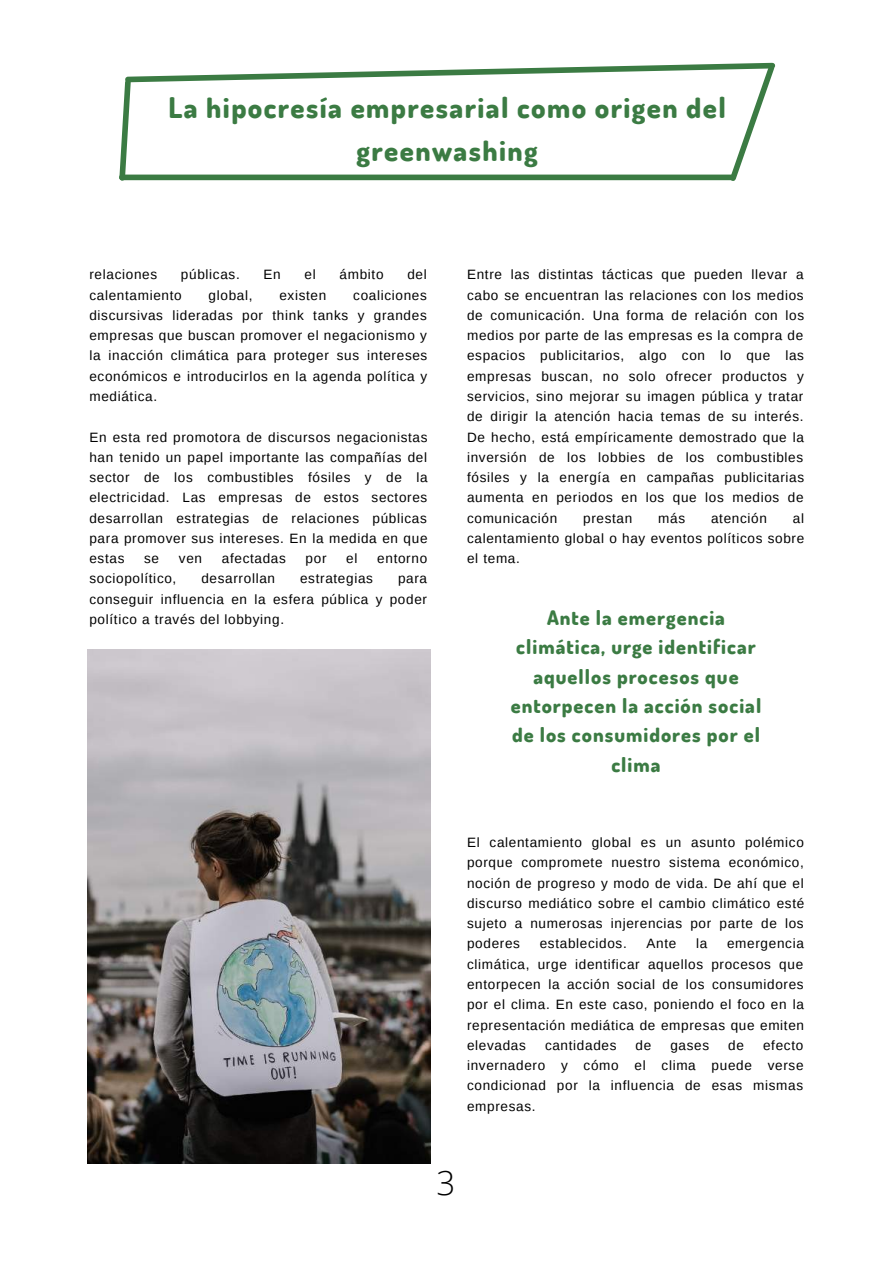
<style>
.page{position:relative;width:894px;height:1264px;background:#fff}
.page>*{position:absolute;margin:0;border:0;box-sizing:border-box;transform-origin:0 0}
.t1{font:300 33px "Open Sans";color:#000}
.t2{font:800 28.5px/42.8px "Dosis";letter-spacing:.05em;color:#3b7b43;text-align:center}
.t3{font:800 20.1px/29.2px "Dosis";letter-spacing:.05em;color:#3b7b43;text-align:center}
.t4{font:13.5px/20.2px "Liberation Sans";letter-spacing:.05em;color:#000;text-align:justify}
</style>
<div class="page">
<svg style="left:119px;top:62px;width:657px;height:119px"></svg>
<div style="left:122px;top:174px;width:610px;height:6px;background:#3b7b43"></div>
<img style="left:87px;top:649px;width:343px;height:514px">
<h2 class="t2" style="left:168px;top:85px;width:559px">La hipocresía empresarial como origen del greenwashing</h2>
<p class="t4" style="left:89px;top:264px;width:69px">relaciones</p>
<p class="t4" style="left:181px;top:264px;width:60px">públicas.</p>
<p class="t4" style="left:263px;top:264px;width:19px">En</p>
<p class="t4" style="left:304px;top:264px;width:13px">el</p>
<p class="t4" style="left:339px;top:264px;width:45px">ámbito</p>
<p class="t4" style="left:407px;top:264px;width:21px">del</p>
<p class="t4" style="left:89px;top:285px;width:94px">calentamiento</p>
<p class="t4" style="left:208px;top:285px;width:45px">global,</p>
<p class="t4" style="left:279px;top:285px;width:48px">existen</p>
<p class="t4" style="left:89px;top:285px;width:339px;text-indent:264px">coaliciones discursivas lideradas por think tanks y grandes empresas que buscan promover el negacionismo y la inacción climática para proteger sus intereses económicos e introducirlos en la agenda política y mediática.</p>
<p class="t4" style="left:89px;top:427px;width:339px">En esta red promotora de discursos negacionistas han tenido un papel importante las compañías del sector de los combustibles fósiles y de la electricidad. Las empresas de estos sectores desarrollan estrategias de relaciones públicas para promover sus intereses. En la medida en que estas</p>
<p class="t4" style="left:144px;top:548px;width:16px">se</p>
<p class="t4" style="left:179px;top:548px;width:25px">ven</p>
<p class="t4" style="left:222px;top:548px;width:65px">afectadas</p>
<p class="t4" style="left:305px;top:548px;width:22px">por</p>
<p class="t4" style="left:346px;top:548px;width:13px">el</p>
<p class="t4" style="left:377px;top:548px;width:51px">entorno</p>
<p class="t4" style="left:89px;top:568px;width:88px">sociopolítico,</p>
<p class="t4" style="left:201px;top:568px;width:75px">desarrollan</p>
<p class="t4" style="left:300px;top:568px;width:74px">estrategias</p>
<p class="t4" style="left:89px;top:568px;width:339px;text-indent:308px">para conseguir influencia en la esfera pública y poder político a través del lobbying.</p>
<p class="t4" style="left:467px;top:264px;width:338px">Entre las distintas tácticas que pueden llevar a cabo se encuentran las relaciones con los medios de comunicación. Una forma de relación con los medios por parte de las empresas es la compra de espacios publicitarios, algo con lo que las empresas buscan, no solo ofrecer productos y servicios, sino mejorar su imagen pública y tratar de dirigir la atención hacia temas de su interés.<br>De hecho, está empíricamente demostrado que la inversión de los lobbies de los combustibles fósiles y la energía en campañas publicitarias aumenta en periodos en los que los medios de comunicación</p>
<p class="t4" style="left:583px;top:508px;width:51px">prestan</p>
<p class="t4" style="left:658px;top:508px;width:28px">más</p>
<p class="t4" style="left:711px;top:508px;width:57px">atención</p>
<p class="t4" style="left:467px;top:508px;width:338px;text-indent:326px">al calentamiento global o hay eventos políticos sobre el tema.</p>
<h3 class="t3" style="left:510px;top:602px;width:252px">Ante la emergencia climática, urge identificar aquellos procesos que entorpecen la acción social de los consumidores por el clima</h3>
<p class="t4" style="left:467px;top:832px;width:338px">El calentamiento global es un asunto polémico porque compromete nuestro sistema económico, noción de progreso y modo de vida. De ahí que el discurso mediático sobre el cambio climático esté sujeto a numerosas injerencias por parte de los poderes</p>
<p class="t4" style="left:467px;top:933px;width:338px;text-indent:260px">emergencia climática, urge identificar aquellos procesos que entorpecen la acción social de los consumidores por el clima. En este caso, poniendo el foco en la representación mediática de empresas que emiten elevadas</p>
<p class="t4" style="left:539px;top:933px;width:88px">establecidos.</p>
<p class="t4" style="left:646px;top:933px;width:31px">Ante</p>
<p class="t4" style="left:696px;top:933px;width:13px">la</p>
<p class="t4" style="left:545px;top:1035px;width:73px">cantidades</p>
<p class="t4" style="left:635px;top:1035px;width:17px">de</p>
<p class="t4" style="left:670px;top:1035px;width:40px">gases</p>
<p class="t4" style="left:728px;top:1035px;width:17px">de</p>
<p class="t4" style="left:467px;top:1035px;width:338px;text-indent:296px">efecto invernadero y cómo el clima puede verse condicionad por la influencia de esas mismas empresas.</p>
<h1 class="t1" style="left:436px;top:1160px;width:20px">3</h1>
</div>
